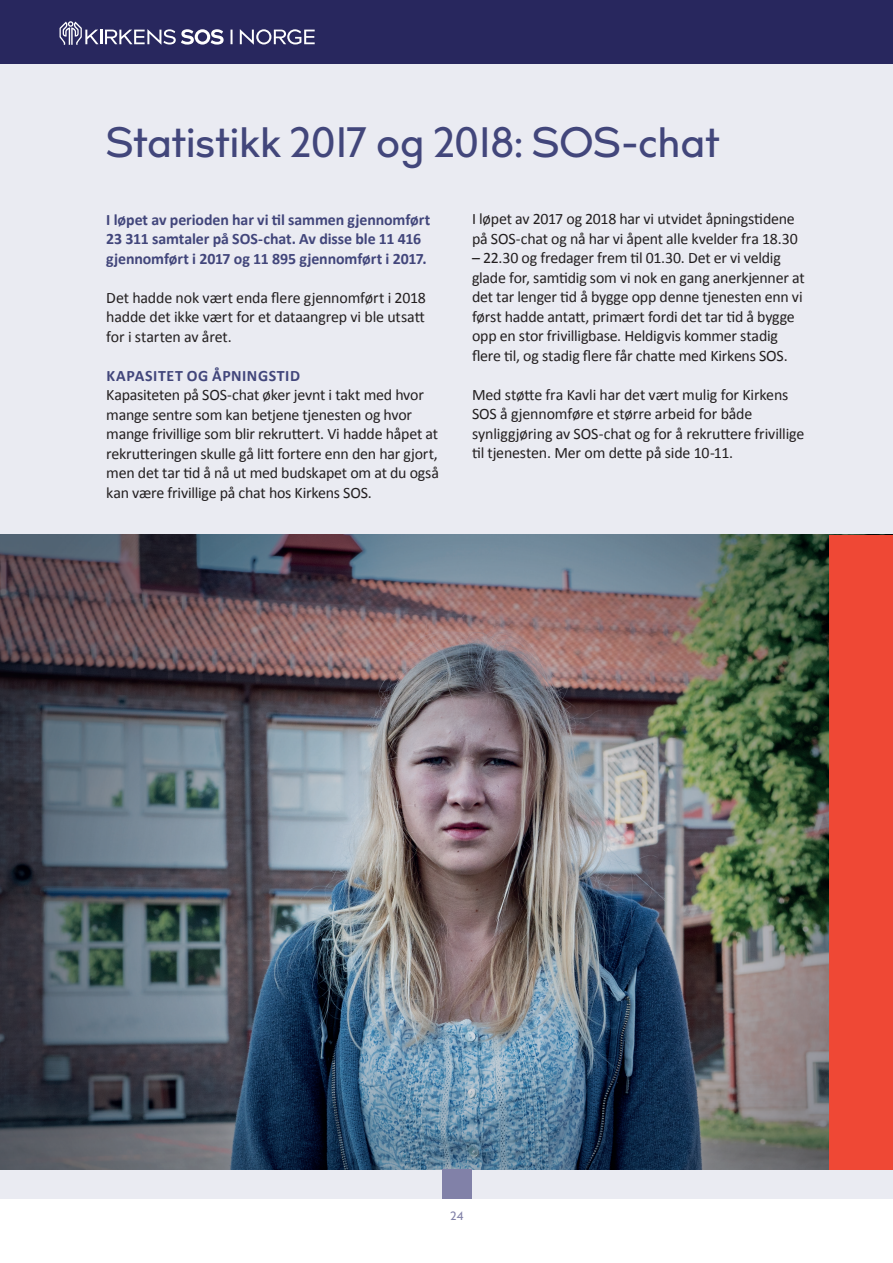
<style>
.page{position:relative;width:893px;height:1263px;background:#fff}
.page>*{position:absolute;margin:0;border:0;box-sizing:border-box;transform-origin:0 0}
.t1{font:500 42px "billcorporatemedium";letter-spacing:-.005em;color:#42467b}
.t2{font:15.9px/19.5px "Calibri";letter-spacing:-.015em;color:#231f20}
.t3{font:700 15.9px/19.5px "Calibri";letter-spacing:-.005em;color:#42467b}
.t4{font:700 15.9px "Calibri";letter-spacing:.035em;color:#42467b}
.t5{font:500 12px "billcorporatemedium";color:#8181a8}
</style>
<div class="page">
<div style="left:0;top:64px;width:893px;height:1135px;background:#eaebf2"></div>
<img style="left:0;top:535px;width:829px;height:634px">
<div style="left:829px;top:535px;width:64px;height:634px;background:#ef4835"></div>
<div style="left:0;top:0;width:893px;height:64px;background:#28275e"></div>
<svg style="left:60px;top:21px;width:164px;height:24px"></svg>
<svg style="left:231px;top:29px;width:84px;height:16px"></svg>
<div style="left:442px;top:1169px;width:30px;height:30px;background:#8181a8"></div>
<h1 class="t1" style="left:106px;top:113px;width:614px">Statistikk 2017 og 2018: SOS-chat</h1>
<p class="t3" style="left:106px;top:209px;width:325px">I løpet av perioden har vi til sammen gjennomført<br>23 311 samtaler på SOS-chat. Av disse ble 11 416 gjennomført i 2017 og 11 895 gjennomført i 2017.</p>
<p class="t2" style="left:106px;top:287px;width:321px;text-align:justify">Det hadde nok vært enda flere gjennomført i 2018 hadde det ikke vært for et dataangrep vi ble utsatt for i starten av året.</p>
<p class="t4" style="left:107px;top:365px;width:195px">KAPASITET OG ÅPNINGSTID</p>
<p class="t2" style="left:106px;top:384px;width:334px">Kapasiteten på SOS-chat øker jevnt i takt med hvor mange sentre som kan betjene tjenesten og hvor mange frivillige som blir rekruttert. Vi hadde håpet at rekrutteringen skulle gå litt fortere enn den har gjort, men det tar tid å nå ut med budskapet om at du også kan være frivillige på chat hos Kirkens SOS.</p>
<p class="t2" style="left:472px;top:209px;width:327px">I løpet av 2017 og 2018 har vi utvidet åpningstidene på SOS-chat og nå har vi åpent alle kvelder fra 18.30</p>
<p class="t2" style="left:472px;top:248px;width:334px">– 22.30 og fredager frem til 01.30. Det er vi veldig glade for, samtidig som vi nok en gang anerkjenner at det tar lenger tid å bygge opp denne tjenesten enn vi først hadde antatt, primært fordi det tar tid å bygge opp en stor frivilligbase. Heldigvis kommer stadig flere til, og stadig flere får chatte med Kirkens SOS.</p>
<p class="t2" style="left:472px;top:384px;width:334px">Med støtte fra Kavli har det vært mulig for Kirkens SOS å gjennomføre et større arbeid for både synliggjøring av SOS-chat og for å rekruttere frivillige til tjenesten. Mer om dette på side 10-11.</p>
<p class="t5" style="left:451px;top:1208px;width:15px">24</p>
</div>
